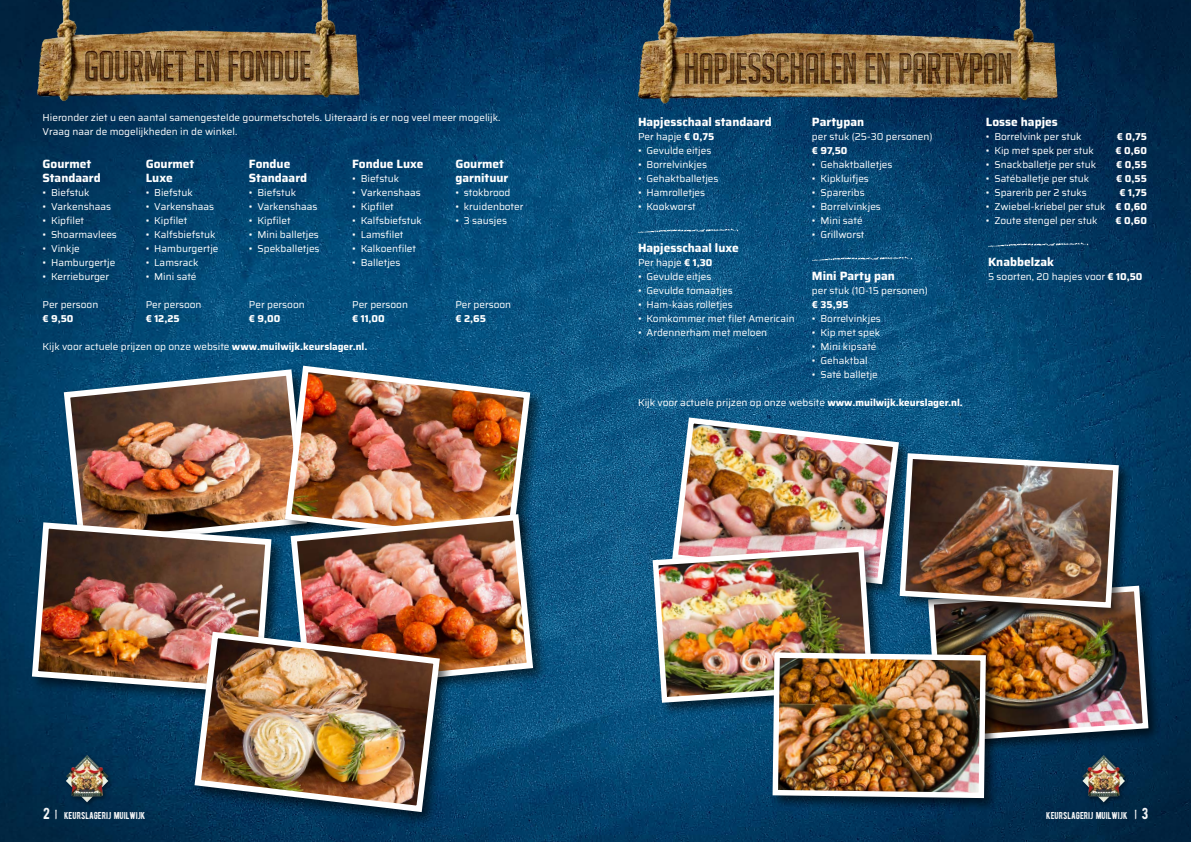
<style>
.page{position:relative;width:1191px;height:842px;background:#fff}
.page>*{position:absolute;margin:0;border:0;box-sizing:border-box;transform-origin:0 0}
.t1{font:700 12px/14px "Saira";color:#fff}
.t2{font:10px/14px "Saira";color:#fff}
.t3{font:700 10px "Saira";color:#fff}
.t4{font:10px "BERNIERDISTRESSED";color:#fff}
.s1{font-weight:700}
.s2{font-size:16px}
</style>
<div class="page">
<img style="left:0;top:0;width:1191px;height:842px">
<img style="left:61px;top:366px;width:221px;height:154px">
<div style="left:29px;top:520px;width:257px;height:188px;background:#000;opacity:.6"></div>
<img style="left:29px;top:519px;width:246px;height:178px">
<div style="left:282px;top:363px;width:263px;height:198px;background:#000;opacity:.6"></div>
<img style="left:282px;top:362px;width:251px;height:187px">
<svg style="left:669px;top:414px;width:233px;height:6px"></svg>
<div style="left:925px;top:583px;width:236px;height:173px;background:#000;opacity:.6"></div>
<div style="left:769px;top:650px;width:230px;height:162px;background:#000;opacity:.6"></div>
<img style="left:649px;top:420px;width:502px;height:381px">
<div style="left:288px;top:511px;width:260px;height:194px;background:#000;opacity:.6"></div>
<img style="left:287px;top:511px;width:249px;height:182px">
<div style="left:192px;top:629px;width:263px;height:198px;background:#000;opacity:.6"></div>
<img style="left:191px;top:628px;width:252px;height:187px">
<img style="left:626px;top:0;width:441px;height:121px">
<img style="left:26px;top:0;width:440px;height:121px">
<svg style="left:638px;top:228px;width:101px;height:6px"></svg>
<svg style="left:812px;top:256px;width:101px;height:6px"></svg>
<svg style="left:988px;top:242px;width:101px;height:6px"></svg>
<div style="left:64px;top:753px;width:50px;height:55px;background:#002c4d"></div>
<img style="left:66px;top:755px;width:42px;height:47px">
<div style="left:1080px;top:753px;width:50px;height:55px;background:#002949"></div>
<img style="left:1082px;top:755px;width:43px;height:47px">
<p class="t2" style="left:43px;top:110px;width:459px">Hieronder ziet u een aantal samengestelde gourmetschotels. Uiteraard is er nog veel meer mogelijk.<br>Vraag naar de mogelijkheden in de winkel.</p>
<p class="t1" style="left:43px;top:157px;width:60px">Gourmet<br>Standaard</p>
<p class="t2" style="left:43px;top:185px;width:49px">• Biefstuk</p>
<p class="t2" style="left:43px;top:199px;width:70px">• Varkenshaas</p>
<p class="t2" style="left:43px;top:213px;width:43px">• Kipfilet</p>
<p class="t2" style="left:43px;top:227px;width:76px">• Shoarmavlees</p>
<p class="t2" style="left:43px;top:241px;width:39px">• Vinkje</p>
<p class="t2" style="left:43px;top:255px;width:74px">• Hamburgertje</p>
<p class="t2" style="left:43px;top:269px;width:68px">• Kerrieburger</p>
<p class="t2" style="left:43px;top:297px;width:57px">Per persoon</p>
<p class="t3" style="left:43px;top:311px;width:33px">€ 9,50</p>
<p class="t1" style="left:249px;top:157px;width:60px">Fondue<br>Standaard</p>
<p class="t2" style="left:249px;top:185px;width:49px">• Biefstuk</p>
<p class="t2" style="left:249px;top:199px;width:70px">• Varkenshaas</p>
<p class="t2" style="left:249px;top:213px;width:43px">• Kipfilet</p>
<p class="t2" style="left:249px;top:227px;width:71px">• Mini balletjes</p>
<p class="t2" style="left:249px;top:241px;width:72px">• Spekballetjes</p>
<p class="t1" style="left:352px;top:157px;width:73px">Fondue Luxe</p>
<p class="t2" style="left:352px;top:171px;width:49px">• Biefstuk</p>
<p class="t2" style="left:352px;top:185px;width:70px">• Varkenshaas</p>
<p class="t2" style="left:352px;top:199px;width:43px">• Kipfilet</p>
<p class="t2" style="left:352px;top:213px;width:71px">• Kalfsbiefstuk</p>
<p class="t2" style="left:352px;top:227px;width:53px">• Lamsfilet</p>
<p class="t2" style="left:352px;top:241px;width:65px">• Kalkoenfilet</p>
<p class="t2" style="left:352px;top:255px;width:50px">• Balletjes</p>
<p class="t2" style="left:352px;top:297px;width:57px">Per persoon</p>
<p class="t3" style="left:352px;top:311px;width:34px">€ 11,00</p>
<p class="t1" style="left:146px;top:157px;width:50px">Gourmet<br>Luxe</p>
<p class="t2" style="left:146px;top:185px;width:49px">• Biefstuk</p>
<p class="t2" style="left:146px;top:199px;width:70px">• Varkenshaas</p>
<p class="t2" style="left:146px;top:213px;width:43px">• Kipfilet</p>
<p class="t2" style="left:146px;top:227px;width:71px">• Kalfsbiefstuk</p>
<p class="t2" style="left:146px;top:241px;width:74px">• Hamburgertje</p>
<p class="t2" style="left:146px;top:255px;width:54px">• Lamsrack</p>
<p class="t2" style="left:146px;top:269px;width:52px">• Mini saté</p>
<p class="t2" style="left:146px;top:297px;width:57px">Per persoon</p>
<p class="t3" style="left:146px;top:311px;width:35px">€ 12,25</p>
<p class="t1" style="left:455px;top:157px;width:55px">Gourmet garnituur</p>
<p class="t2" style="left:455px;top:185px;width:57px">• stokbrood</p>
<p class="t2" style="left:455px;top:199px;width:70px">• kruidenboter</p>
<p class="t2" style="left:455px;top:213px;width:53px">• 3 sausjes</p>
<p class="t2" style="left:249px;top:297px;width:57px">Per persoon</p>
<p class="t3" style="left:249px;top:311px;width:33px">€ 9,00</p>
<p class="t2" style="left:455px;top:297px;width:57px">Per persoon</p>
<p class="t3" style="left:455px;top:311px;width:32px">€ 2,65</p>
<p class="t2" style="left:43px;top:339px;width:326px">Kijk voor actuele prijzen op onze website <span class="s1">www.muilwijk.keurslager.nl.</span></p>
<p class="t1" style="left:638px;top:115px;width:135px">Hapjesschaal standaard</p>
<p class="t2" style="left:638px;top:129px;width:78px">Per hapje <span class="s1">€ 0,75</span></p>
<p class="t2" style="left:638px;top:143px;width:75px">• Gevulde eitjes</p>
<p class="t2" style="left:638px;top:157px;width:70px">• Borrelvinkjes</p>
<p class="t2" style="left:638px;top:171px;width:82px">• Gehaktballetjes</p>
<p class="t2" style="left:638px;top:185px;width:69px">• Hamrolletjes</p>
<p class="t2" style="left:638px;top:199px;width:59px">• Kookworst</p>
<p class="t1" style="left:638px;top:241px;width:102px">Hapjesschaal luxe</p>
<p class="t2" style="left:638px;top:255px;width:76px">Per hapje <span class="s1">€ 1,30</span></p>
<p class="t2" style="left:638px;top:269px;width:75px">• Gevulde eitjes</p>
<p class="t2" style="left:638px;top:283px;width:96px">• Gevulde tomaatjes</p>
<p class="t2" style="left:638px;top:297px;width:96px">• Ham-kaas rolletjes</p>
<p class="t2" style="left:638px;top:311px;width:158px">• Komkommer met filet Americain</p>
<p class="t2" style="left:638px;top:325px;width:131px">• Ardennerham met meloen</p>
<p class="t1" style="left:812px;top:115px;width:54px">Partypan</p>
<p class="t2" style="left:812px;top:129px;width:122px">per stuk (25-30 personen)</p>
<p class="t3" style="left:812px;top:143px;width:37px">€ 97,50</p>
<p class="t2" style="left:812px;top:157px;width:82px">• Gehaktballetjes</p>
<p class="t2" style="left:812px;top:171px;width:58px">• Kipkluifjes</p>
<p class="t2" style="left:812px;top:185px;width:54px">• Spareribs</p>
<p class="t2" style="left:812px;top:199px;width:70px">• Borrelvinkjes</p>
<p class="t2" style="left:812px;top:213px;width:52px">• Mini saté</p>
<p class="t2" style="left:812px;top:227px;width:54px">• Grillworst</p>
<p class="t1" style="left:812px;top:269px;width:84px">Mini Party pan</p>
<p class="t2" style="left:812px;top:283px;width:117px">per stuk (10-15 personen)</p>
<p class="t3" style="left:812px;top:297px;width:38px">€ 35,95</p>
<p class="t2" style="left:812px;top:311px;width:70px">• Borrelvinkjes</p>
<p class="t2" style="left:812px;top:325px;width:70px">• Kip met spek</p>
<p class="t2" style="left:812px;top:339px;width:66px">• Mini kipsaté</p>
<p class="t2" style="left:812px;top:353px;width:57px">• Gehaktbal</p>
<p class="t2" style="left:812px;top:367px;width:67px">• Saté balletje</p>
<p class="t2" style="left:638px;top:395px;width:326px">Kijk voor actuele prijzen op onze website <span class="s1">www.muilwijk.keurslager.nl.</span></p>
<p class="t1" style="left:986px;top:115px;width:73px">Losse hapjes</p>
<p class="t2" style="left:986px;top:129px;width:97px">• Borrelvink per stuk</p>
<p class="t3" style="left:1116px;top:129px;width:32px">€ 0,75</p>
<p class="t2" style="left:986px;top:143px;width:109px">• Kip met spek per stuk</p>
<p class="t3" style="left:1115px;top:143px;width:33px">€ 0,60</p>
<p class="t2" style="left:986px;top:157px;width:112px">• Snackballetje per stuk</p>
<p class="t3" style="left:1116px;top:157px;width:32px">€ 0,55</p>
<p class="t2" style="left:986px;top:171px;width:105px">• Satéballetje per stuk</p>
<p class="t3" style="left:1116px;top:171px;width:32px">€ 0,55</p>
<p class="t2" style="left:986px;top:185px;width:102px">• Sparerib per 2 stuks</p>
<p class="t3" style="left:1119px;top:185px;width:29px">€ 1,75</p>
<p class="t2" style="left:986px;top:199px;width:163px">• Zwiebel-kriebel per stuk <span class="s1">€ 0,60</span></p>
<p class="t2" style="left:986px;top:213px;width:113px">• Zoute stengel per stuk</p>
<p class="t3" style="left:1115px;top:213px;width:33px">€ 0,60</p>
<p class="t1" style="left:988px;top:255px;width:68px">Knabbelzak</p>
<p class="t2" style="left:988px;top:269px;width:156px">5 soorten, 20 hapjes voor <span class="s1">€ 10,50</span></p>
<p class="t4" style="left:43px;top:807px;width:104px"><span class="s2">2</span> <sup>|</sup> KEURSLAGERIJ MUILWIJK</p>
<p class="t4" style="left:1046px;top:807px;width:104px">KEURSLAGERIJ MUILWIJK <sup>|</sup> <span class="s2">3</span></p>
</div>
